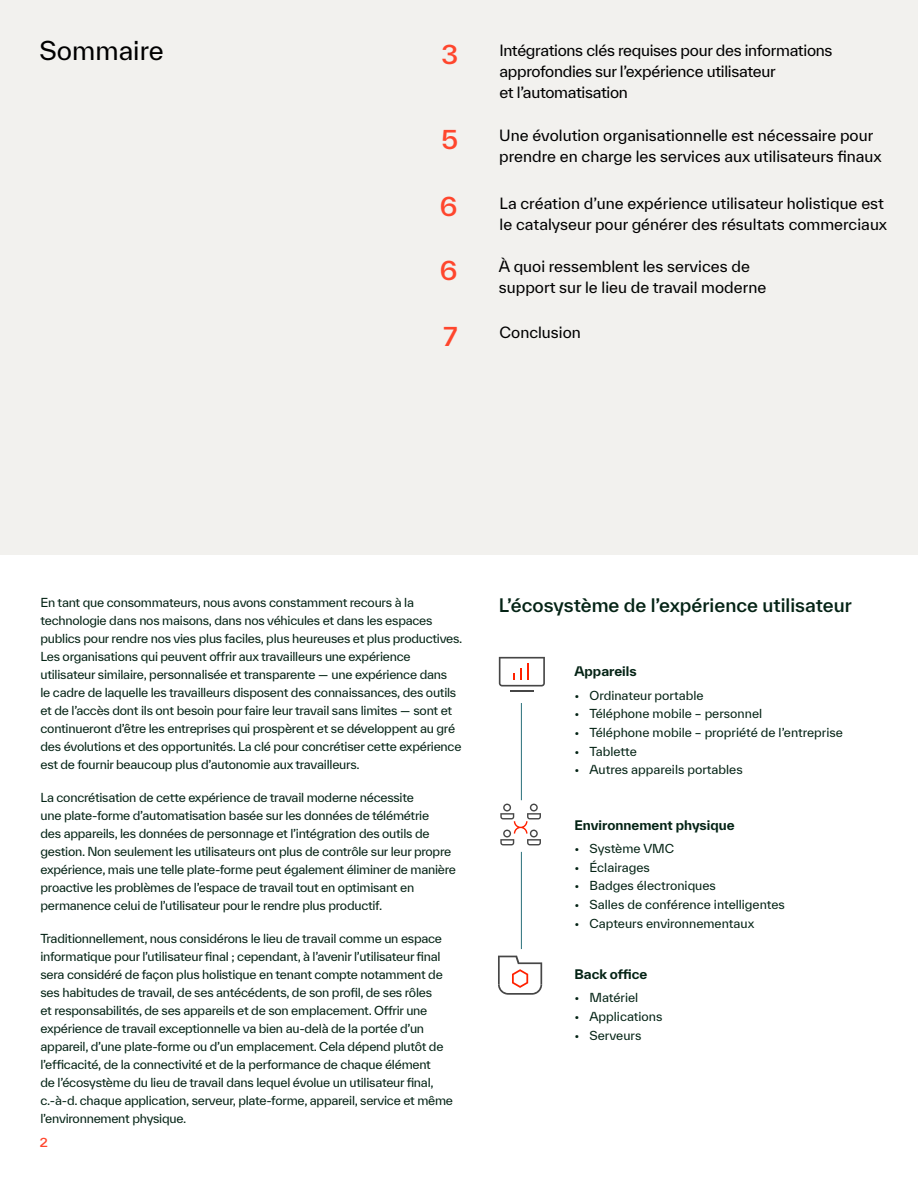
<style>
.page{position:relative;width:918px;height:1188px;background:#fff}
.page>*{position:absolute;margin:0;border:0;box-sizing:border-box;transform-origin:0 0}
.t1{font:25.2px "TWK Everett";color:#000}
.t2{font:500 25.2px "TWK Everett";color:#ff462d}
.t3{font:500 18px "TWK Everett";color:#042315}
.t4{font:15px/21px "TWK Everett";color:#000}
.t5{font:15px/21px "TWK Everett";letter-spacing:-.02em;color:#000}
.t6{font:700 12.75px "TWK Everett";color:#042315}
.t7{font:12px/18px "TWK Everett";letter-spacing:-.02em;color:#042315}
.t8{font:12px "TWK Everett";color:#042315}
.t9{font:500 12px "TWK Everett";color:#ff462d}
</style>
<div class="page">
<div style="left:0;top:0;width:918px;height:555px;background:#f2f1ee"></div>
<hr style="left:521px;top:703px;width:1px;height:97px;background:#29707a">
<hr style="left:521px;top:852px;width:1px;height:97px;background:#29707a">
<svg style="left:499px;top:657px;width:46px;height:34px"></svg>
<svg style="left:498px;top:956px;width:44px;height:39px"></svg>
<svg style="left:500px;top:804px;width:41px;height:41px"></svg>
<h1 class="t1" style="left:40px;top:33px;width:126px">Sommaire</h1>
<h1 class="t2" style="left:441px;top:37px;width:18px">3</h1>
<p class="t5" style="left:499px;top:40px;width:335px">Intégrations clés requises pour des informations approfondies sur l’expérience utilisateur<br>et l’automatisation</p>
<h1 class="t2" style="left:441px;top:121px;width:18px">5</h1>
<p class="t4" style="left:499px;top:125px;width:384px">Une évolution organisationnelle est nécessaire pour prendre en charge les services aux utilisateurs finaux</p>
<p class="t4" style="left:500px;top:192px;width:389px">La création d’une expérience utilisateur holistique est le catalyseur pour générer des résultats commerciaux</p>
<h1 class="t2" style="left:440px;top:189px;width:19px">6</h1>
<h1 class="t2" style="left:440px;top:253px;width:19px">6</h1>
<p class="t4" style="left:499px;top:255px;width:269px">À quoi ressemblent les services de support sur le lieu de travail moderne</p>
<h1 class="t2" style="left:444px;top:318px;width:16px">7</h1>
<p class="t4" style="left:500px;top:322px;width:83px">Conclusion</p>
<p class="t7" style="left:40px;top:593px;width:424px">En tant que consommateurs, nous avons constamment recours à la technologie dans nos maisons, dans nos véhicules et dans les espaces publics pour rendre nos vies plus faciles, plus heureuses et plus productives.<br>Les organisations qui peuvent offrir aux travailleurs une expérience utilisateur similaire, personnalisée et transparente — une expérience dans<br>le cadre de laquelle les travailleurs disposent des connaissances, des outils et de l’accès dont ils ont besoin pour faire leur travail sans limites — sont et continueront d’être les entreprises qui prospèrent et se développent au gré des évolutions et des opportunités. La clé pour concrétiser cette expérience est de fournir beaucoup plus d’autonomie aux travailleurs.</p>
<p class="t7" style="left:40px;top:788px;width:417px">La concrétisation de cette expérience de travail moderne nécessite<br>une plate-forme d’automatisation basée sur les données de télémétrie<br>des appareils, les données de personnage et l’intégration des outils de gestion. Non seulement les utilisateurs ont plus de contrôle sur leur propre expérience, mais une telle plate-forme peut également éliminer de manière proactive les problèmes de l’espace de travail tout en optimisant en permanence celui de l’utilisateur pour le rendre plus productif.</p>
<p class="t7" style="left:40px;top:929px;width:414px">Traditionnellement, nous considérons le lieu de travail comme un espace informatique pour l’utilisateur final ; cependant, à l’avenir l’utilisateur final sera considéré de façon plus holistique en tenant compte notamment de ses habitudes de travail, de ses antécédents, de son profil, de ses rôles<br>et responsabilités, de ses appareils et de son emplacement. Offrir une expérience de travail exceptionnelle va bien au-delà de la portée d’un appareil, d’une plate-forme ou d’un emplacement. Cela dépend plutôt de l’efficacité, de la connectivité et de la performance de chaque élément<br>de l’écosystème du lieu de travail dans lequel évolue un utilisateur final, c.-à-d. chaque application, serveur, plate-forme, appareil, service et même l’environnement physique.</p>
<p class="t9" style="left:40px;top:1134px;width:10px">2</p>
<h2 class="t3" style="left:499px;top:593px;width:354px">L’écosystème de l’expérience utilisateur</h2>
<p class="t6" style="left:574px;top:662px;width:64px">Appareils</p>
<p class="t8" style="left:574px;top:687px;width:131px">• Ordinateur portable</p>
<p class="t8" style="left:574px;top:705px;width:189px">• Téléphone mobile – personnel</p>
<p class="t8" style="left:574px;top:724px;width:270px">• Téléphone mobile – propriété de l’entreprise</p>
<p class="t7" style="left:574px;top:742px;width:64px">• Tablette</p>
<p class="t8" style="left:574px;top:762px;width:170px">• Autres appareils portables</p>
<p class="t6" style="left:574px;top:816px;width:162px">Environnement physique</p>
<p class="t8" style="left:574px;top:840px;width:101px">• Système VMC</p>
<p class="t8" style="left:574px;top:859px;width:77px">• Éclairages</p>
<p class="t8" style="left:574px;top:877px;width:143px">• Badges électroniques</p>
<p class="t8" style="left:574px;top:896px;width:212px">• Salles de conférence intelligentes</p>
<p class="t8" style="left:574px;top:915px;width:181px">• Capteurs environnementaux</p>
<p class="t6" style="left:574px;top:965px;width:75px">Back office</p>
<p class="t8" style="left:574px;top:989px;width:65px">• Matériel</p>
<p class="t8" style="left:574px;top:1008px;width:90px">• Applications</p>
<p class="t8" style="left:574px;top:1027px;width:68px">• Serveurs</p>
</div>
